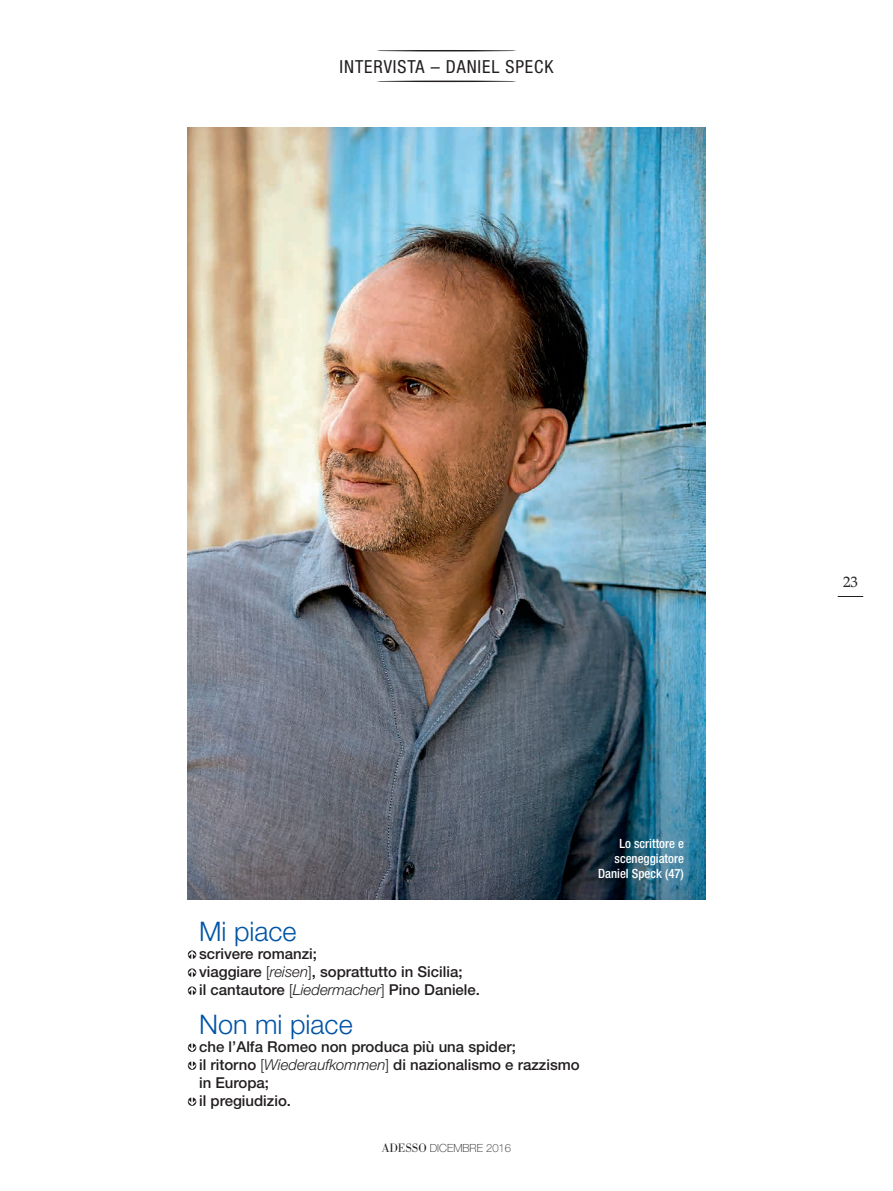
<style>
.page{position:relative;width:893px;height:1191px;background:#fff}
.page>*{position:absolute;margin:0;border:0;box-sizing:border-box;transform-origin:0 0}
.t1{font:300 27px "Helvetica Neue";color:#0154a6}
.t2{font:condensed 18px "Helvetica Neue";letter-spacing:.05em;color:#231f20}
.t3{font:500 15px/18px "Helvetica Neue";color:#231f20}
.t4{font:15px "Zapf Calligraphic 801 BT";color:#231f20}
.t5{font:500 condensed 12.75px/15px "Helvetica Neue";color:#fff;text-align:right}
.t6{font:100 11.25px "Helvetica Neue";color:#231f20}
.s1{font-weight:300}
.s2{font-weight:300;font-style:italic}
.s3{font-family:"Bodoni Berthold BQ";font-weight:300;font-size:12px}
</style>
<div class="page">
<img style="left:188px;top:128px;width:517px;height:771px">
<svg style="left:188px;top:950px;width:8px;height:9px"></svg>
<svg style="left:188px;top:968px;width:8px;height:9px"></svg>
<svg style="left:188px;top:986px;width:8px;height:9px"></svg>
<svg style="left:188px;top:1043px;width:8px;height:9px"></svg>
<svg style="left:188px;top:1061px;width:8px;height:9px"></svg>
<svg style="left:188px;top:1097px;width:8px;height:9px"></svg>
<p class="t2" style="left:339px;top:56px;width:215px">INTERVISTA – DANIEL SPECK</p>
<h1 class="t1" style="left:199px;top:914px;width:99px">Mi piace</h1>
<p class="t3" style="left:199px;top:944px;width:282px">scrivere romanzi;<br>viaggiare <span class="s1">[</span><span class="s2">reisen</span><span class="s1">]</span>, soprattutto in Sicilia;<br>il cantautore <span class="s1">[</span><span class="s2">Liedermacher</span><span class="s1">]</span> Pino Daniele.</p>
<h1 class="t1" style="left:199px;top:1007px;width:155px">Non mi piace</h1>
<p class="t3" style="left:199px;top:1037px;width:382px">che l’Alfa Romeo non produca più una spider;<br>il ritorno <span class="s1">[</span><span class="s2">Wiederaufkommen</span><span class="s1">]</span> di nazionalismo e razzismo in Europa;<br>il pregiudizio.</p>
<p class="t6" style="left:382px;top:1141px;width:131px"><span class="s3">ADESSO</span> DICEMBRE 2016</p>
<p class="t5" style="left:598px;top:836px;width:87px">Lo scrittore e sceneggiatore<br>Daniel Speck (47)</p>
<p class="t4" style="left:843px;top:573px;width:16px">23</p>
</div>
